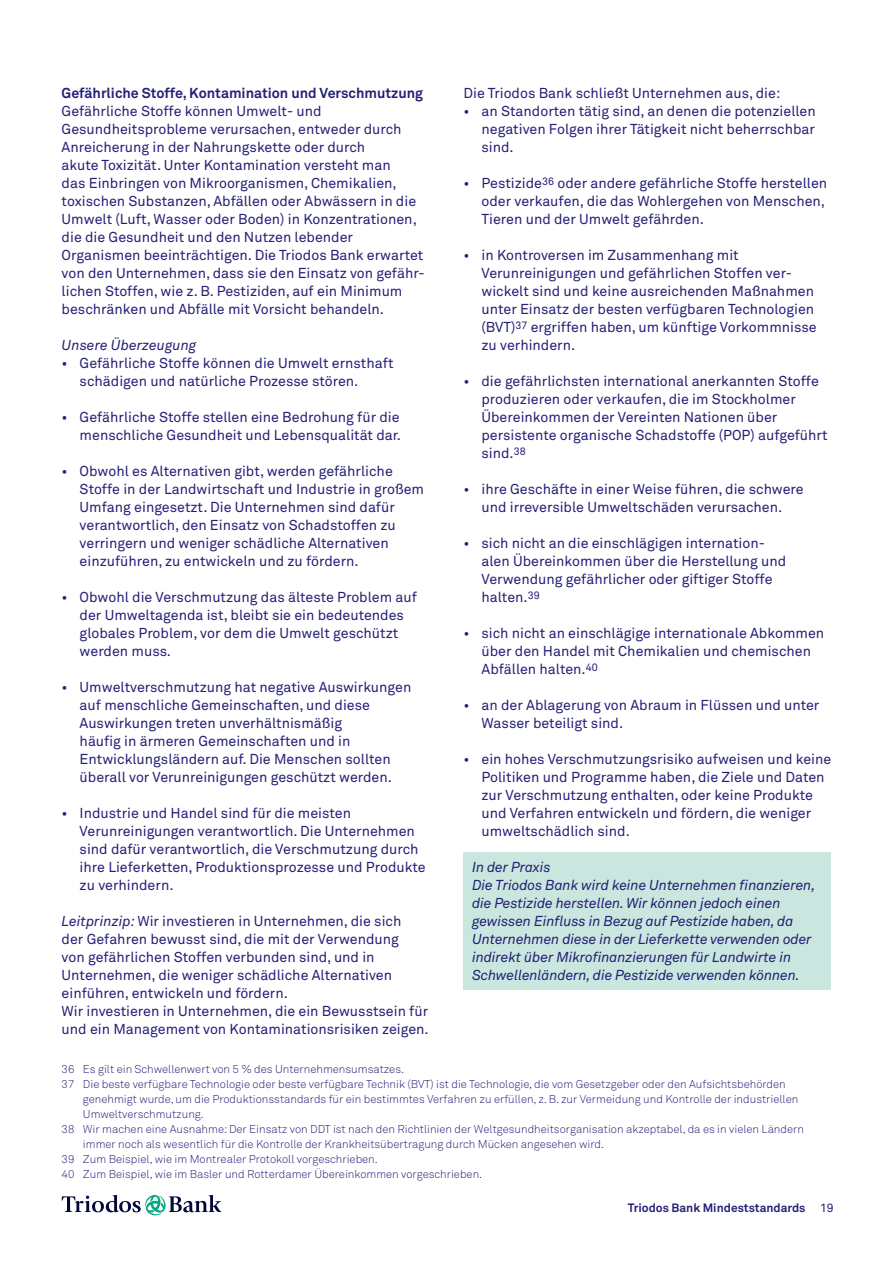
<style>
.page{position:relative;width:893px;height:1263px;background:#fff}
.page>*{position:absolute;margin:0;border:0;box-sizing:border-box;transform-origin:0 0}
.Body_Regular_9_5_1{font:14.25px/18px "Akkurat Pro";color:#242076}
.kader_in_practice{font:italic 14.25px/18px "Akkurat Pro";letter-spacing:-.01em;color:#242076}
.Body_Regular_9_5_1-2{font:700 14.25px "Akkurat Pro";color:#242076}
.Body_Regular_9_5_1-3{font:italic 14.25px "Akkurat Pro";color:#242076}
.t1{font:700 12px "Akkurat Pro";color:#242076}
.Notes_Light_7_5_10{font:11.25px/15px "Akkurat Light Pro";color:#242076}
.s1{font-style:italic}
.s2{font-weight:400}
</style>
<div class="page">
<svg style="left:62px;top:1195px;width:159px;height:20px"></svg>
<div style="left:463px;top:852px;width:368px;height:29px;background:#cae7df"></div>
<div style="left:463px;top:870px;width:368px;height:119px;background:#cae7df"></div>
<p class="Body_Regular_9_5_1-2" style="left:62px;top:84px;width:363px">Gefährliche Stoffe, Kontamination und Verschmutzung</p>
<p class="Body_Regular_9_5_1" style="left:62px;top:102px;width:365px">Gefährliche Stoffe können Umwelt- und Gesundheitsprobleme verursachen, entweder durch Anreicherung in der Nahrungskette oder durch<br>akute Toxizität. Unter Kontamination versteht man<br>das Einbringen von Mikroorganismen, Chemikalien, toxischen Substanzen, Abfällen oder Abwässern in die Umwelt (Luft, Wasser oder Boden) in Konzentrationen, die die Gesundheit und den Nutzen lebender Organismen beeinträchtigen. Die Triodos Bank erwartet von den Unternehmen, dass sie den Einsatz von gefähr&shy;lichen Stoffen, wie z. B. Pestiziden, auf ein Minimum beschränken und Abfälle mit Vorsicht behandeln.</p>
<p class="Body_Regular_9_5_1-3" style="left:62px;top:336px;width:136px">Unsere Überzeugung</p>
<p class="Body_Regular_9_5_1" style="left:80px;top:354px;width:315px;text-indent:-18px">• Gefährliche Stoffe können die Umwelt ernsthaft schädigen und natürliche Prozesse stören.</p>
<p class="Body_Regular_9_5_1" style="left:62px;top:408px;width:341px;text-align:right">• Gefährliche Stoffe stellen eine Bedrohung für die menschliche Gesundheit und Lebensqualität dar.</p>
<p class="Body_Regular_9_5_1" style="left:80px;top:462px;width:346px;text-indent:-18px">• Obwohl es Alternativen gibt, werden gefährliche Stoffe in der Landwirtschaft und Industrie in großem Umfang eingesetzt. Die Unternehmen sind dafür verantwortlich, den Einsatz von Schadstoffen zu verringern und weniger schädliche Alternativen einzuführen, zu entwickeln und zu fördern.</p>
<p class="Body_Regular_9_5_1" style="left:80px;top:588px;width:339px;text-indent:-18px">• Obwohl die Verschmutzung das älteste Problem auf der Umweltagenda ist, bleibt sie ein bedeutendes globales Problem, vor dem die Umwelt geschützt werden muss.</p>
<p class="Body_Regular_9_5_1" style="left:80px;top:678px;width:333px;text-indent:-18px">• Umweltverschmutzung hat negative Auswirkungen auf menschliche Gemeinschaften, und diese Auswirkungen treten unverhältnismäßig<br>häufig in ärmeren Gemeinschaften und in Entwicklungsländern auf. Die Menschen sollten überall vor Verunreinigungen geschützt werden.</p>
<p class="Body_Regular_9_5_1" style="left:80px;top:804px;width:348px;text-indent:-18px">• Industrie und Handel sind für die meisten Verunreinigungen verantwortlich. Die Unternehmen sind dafür verantwortlich, die Verschmutzung durch ihre Lieferketten, Produktionsprozesse und Produkte zu verhindern.</p>
<p class="Body_Regular_9_5_1" style="left:62px;top:912px;width:341px"><span class="s1">Leitprinzip:</span> Wir investieren in Unternehmen, die sich der Gefahren bewusst sind, die mit der Verwendung von gefährlichen Stoffen verbunden sind, und in Unternehmen, die weniger schädliche Alternativen einführen, entwickeln und fördern.</p>
<p class="Body_Regular_9_5_1" style="left:62px;top:1002px;width:369px">Wir investieren in Unternehmen, die ein Bewusstsein für und ein Management von Kontaminationsrisiken zeigen.</p>
<p class="Notes_Light_7_5_10" style="left:62px;top:1062px;width:344px">36 Es gilt ein Schwellenwert von 5 % des Unternehmensumsatzes.</p>
<p class="Notes_Light_7_5_10" style="left:83px;top:1077px;width:717px;text-indent:-21px">37 Die beste verfügbare Technologie oder beste verfügbare Technik (BVT) ist die Technologie, die vom Gesetzgeber oder den Aufsichtsbehörden genehmigt wurde, um die Produktionsstandards für ein bestimmtes Verfahren zu erfüllen, z. B. zur Vermeidung und Kontrolle der industriellen<br>Umweltverschmutzung.</p>
<p class="Notes_Light_7_5_10" style="left:83px;top:1122px;width:723px;text-indent:-21px">38 Wir machen eine Ausnahme: Der Einsatz von DDT ist nach den Richtlinien der Weltgesundheitsorganisation akzeptabel, da es in vielen Ländern immer noch als wesentlich für die Kontrolle der Krankheitsübertragung durch Mücken angesehen wird.</p>
<p class="Notes_Light_7_5_10" style="left:62px;top:1152px;width:318px">39 Zum Beispiel, wie im Montrealer Protokoll vorgeschrieben.</p>
<p class="Notes_Light_7_5_10" style="left:62px;top:1167px;width:422px">40 Zum Beispiel, wie im Basler und Rotterdamer Übereinkommen vorgeschrieben.</p>
<p class="Body_Regular_9_5_1" style="left:463px;top:84px;width:318px">Die Triodos Bank schließt Unternehmen aus, die:</p>
<p class="Body_Regular_9_5_1" style="left:481px;top:102px;width:336px;text-align:justify;text-indent:-18px">• an Standorten tätig sind, an denen die potenziellen negativen Folgen ihrer Tätigkeit nicht beherrschbar sind.</p>
<p class="Body_Regular_9_5_1" style="left:481px;top:174px;width:347px;text-indent:-18px">• Pestizide<sup>36</sup> oder andere gefährliche Stoffe herstellen oder verkaufen, die das Wohlergehen von Menschen,<br>Tieren und der Umwelt gefährden.</p>
<p class="Body_Regular_9_5_1" style="left:481px;top:246px;width:337px;text-indent:-18px">• in Kontroversen im Zusammenhang mit Verunreinigungen und gefährlichen Stoffen ver&shy;wickelt sind und keine ausreichenden Maßnahmen unter Einsatz der besten verfügbaren Technologien (BVT)<sup>37</sup> ergriffen haben, um künftige Vorkommnisse zu verhindern.</p>
<p class="Body_Regular_9_5_1" style="left:481px;top:372px;width:348px;text-indent:-18px">• die gefährlichsten international anerkannten Stoffe produzieren oder verkaufen, die im Stockholmer Übereinkommen der Vereinten Nationen über persistente organische Schadstoffe (POP) aufgeführt sind.<sup>38</sup></p>
<p class="Body_Regular_9_5_1" style="left:463px;top:480px;width:342px;text-align:center">• ihre Geschäfte in einer Weise führen, die schwere und irreversible Umweltschäden verursachen.</p>
<p class="Body_Regular_9_5_1" style="left:481px;top:534px;width:306px;text-indent:-18px">• sich nicht an die einschlägigen internation&shy;alen Übereinkommen über die Herstellung und Verwendung gefährlicher oder giftiger Stoffe halten.<sup>39</sup></p>
<p class="Body_Regular_9_5_1" style="left:481px;top:624px;width:344px;text-indent:-18px">• sich nicht an einschlägige internationale Abkommen über den Handel mit Chemikalien und chemischen<br>Abfällen halten.<sup>40</sup></p>
<p class="Body_Regular_9_5_1" style="left:481px;top:696px;width:339px;text-indent:-18px">• an der Ablagerung von Abraum in Flüssen und unter<br>Wasser beteiligt sind.</p>
<p class="Body_Regular_9_5_1" style="left:481px;top:750px;width:351px;text-indent:-18px">• ein hohes Verschmutzungsrisiko aufweisen und keine Politiken und Programme haben, die Ziele und Daten zur Verschmutzung enthalten, oder keine Produkte und Verfahren entwickeln und fördern, die weniger umweltschädlich sind.</p>
<p class="kader_in_practice" style="left:472px;top:858px;width:80px">In der Praxis</p>
<p class="kader_in_practice" style="left:472px;top:876px;width:345px">Die Triodos Bank wird keine Unternehmen finanzieren, die Pestizide herstellen. Wir können jedoch einen gewissen Einfluss in Bezug auf Pestizide haben, da Unternehmen diese in der Lieferkette verwenden oder indirekt über Mikrofinanzierungen für Landwirte in Schwellenländern, die Pestizide verwenden können.</p>
<p class="t1" style="left:628px;top:1200px;width:207px">Triodos Bank Mindeststandards <span class="s2">19</span></p>
</div>
